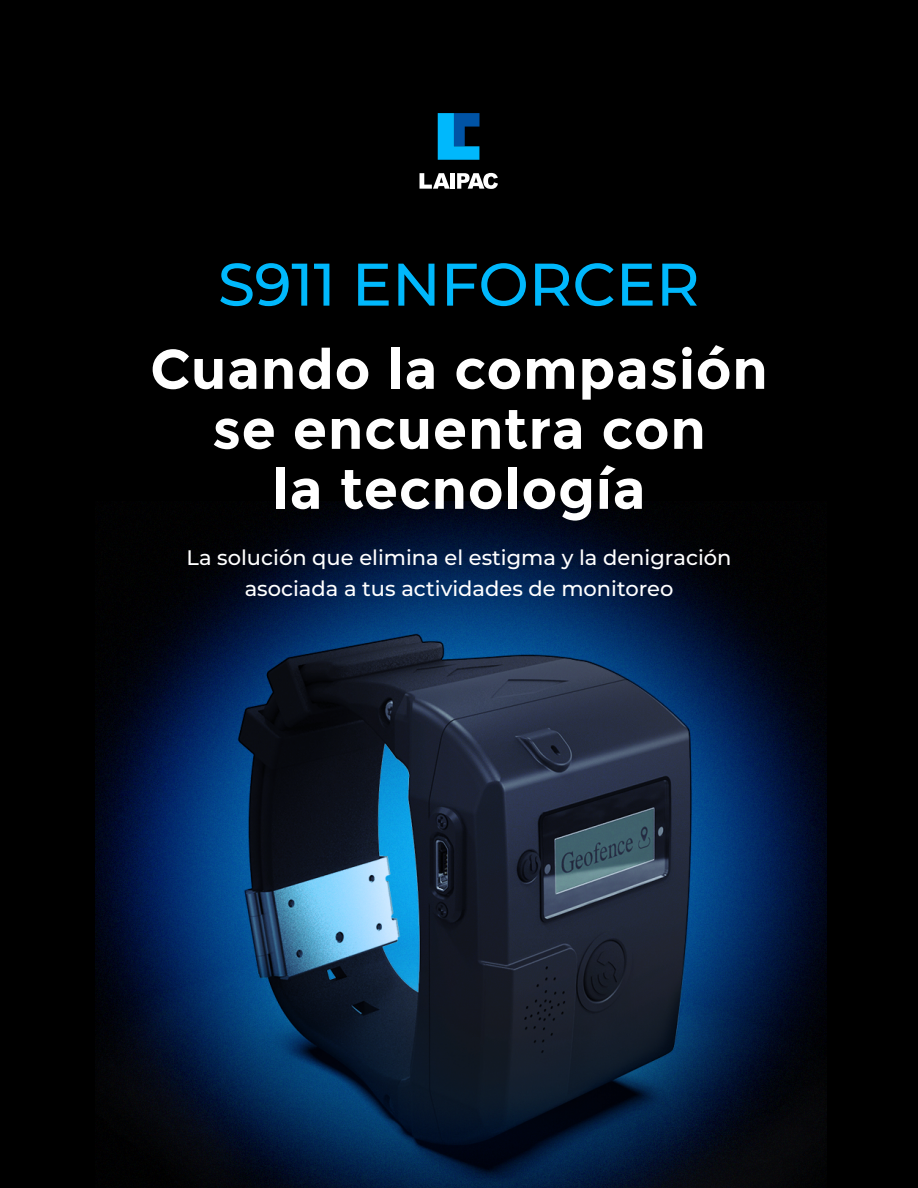
<style>
.page{position:relative;width:918px;height:1188px;background:#000}
.page>*{position:absolute;margin:0;border:0;box-sizing:border-box;transform-origin:0 0}
.t1{font:500 60px "Montserrat";color:#00b8fc}
.t2{font:700 55.5px/60px "Montserrat";letter-spacing:.01em;color:#fff;text-align:center}
.t3{font:500 21px/31.5px "Montserrat";color:#fff;text-align:center}
</style>
<div class="page">
<img style="left:96px;top:501px;width:731px;height:687px">
<svg style="left:438px;top:113px;width:42px;height:47px;background:#007cb9"></svg>
<svg style="left:420px;top:173px;width:30px;height:16px"></svg>
<hr style="left:451px;top:173px;width:4px;height:16px;background:#fff">
<svg style="left:457px;top:173px;width:41px;height:16px"></svg>
<h1 class="t1" style="left:218px;top:242px;width:483px">S911 ENFORCER</h1>
<h2 class="t2" style="left:150px;top:339px;width:619px">Cuando la compasión se encuentra con<br>la tecnología</h2>
<p class="t3" style="left:187px;top:541px;width:546px">La solución que elimina el estigma y la denigración asociada a tus actividades de monitoreo</p>
</div>
